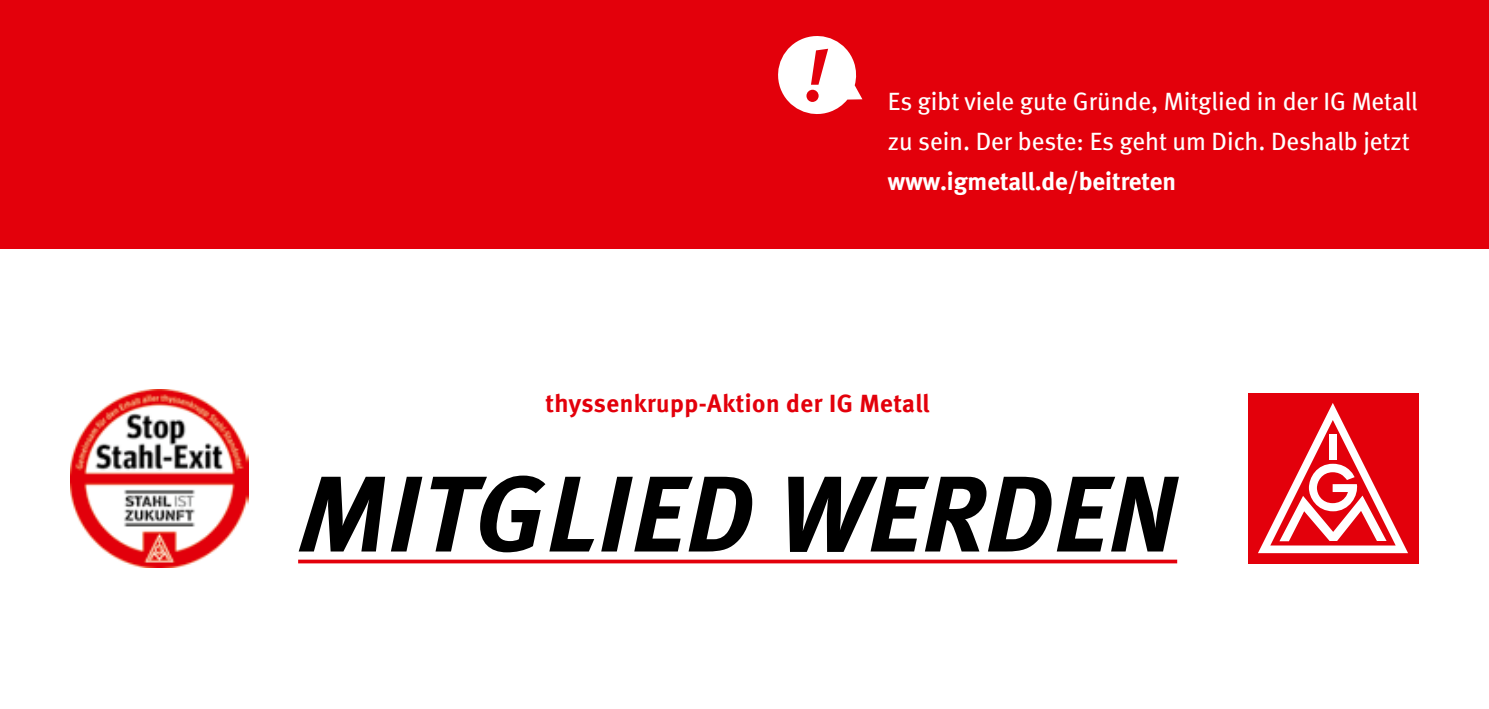
<style>
.page{position:relative;width:1489px;height:709px;background:#fff}
.page>*{position:absolute;margin:0;border:0;box-sizing:border-box;transform-origin:0 0}
.t1{font:italic 700 107.5px "Meta OT";letter-spacing:.01em;color:#000}
.t2{font:italic 700 73.5px "Meta OT";color:#e3000b}
.t3{font:25px/40px "Meta";color:#fff}
.t4{font:700 25px "Meta";letter-spacing:.02em;color:#e3000b}
.t5{font:700 25px "Meta";color:#fff}
</style>
<div class="page">
<div style="left:0;top:0;width:1488px;height:248px;background:#e3000b"></div>
<svg style="left:778px;top:36px;width:84px;height:78px"></svg>
<div style="left:1247px;top:393px;width:170px;height:170px;background:#e3000b"></div>
<svg style="left:1258px;top:403px;width:149px;height:150px"></svg>
<svg style="left:298px;top:559px;width:879px;height:4px;background:#e72831"></svg>
<img style="left:71px;top:390px;width:177px;height:177px">
<h2 class="t2" style="left:804px;top:30px;width:25px">!</h2>
<p class="t3" style="left:887px;top:81px;width:531px">Es gibt viele gute Gründe, Mitglied in der IG Metall zu sein. Der beste: Es geht um Dich. Deshalb jetzt</p>
<p class="t5" style="left:887px;top:166px;width:289px">www.igmetall.de/beitreten</p>
<p class="t4" style="left:545px;top:388px;width:386px">thyssenkrupp-Aktion der IG Metall</p>
<h1 class="t1" style="left:298px;top:447px;width:880px">MITGLIED WERDEN</h1>
</div>
